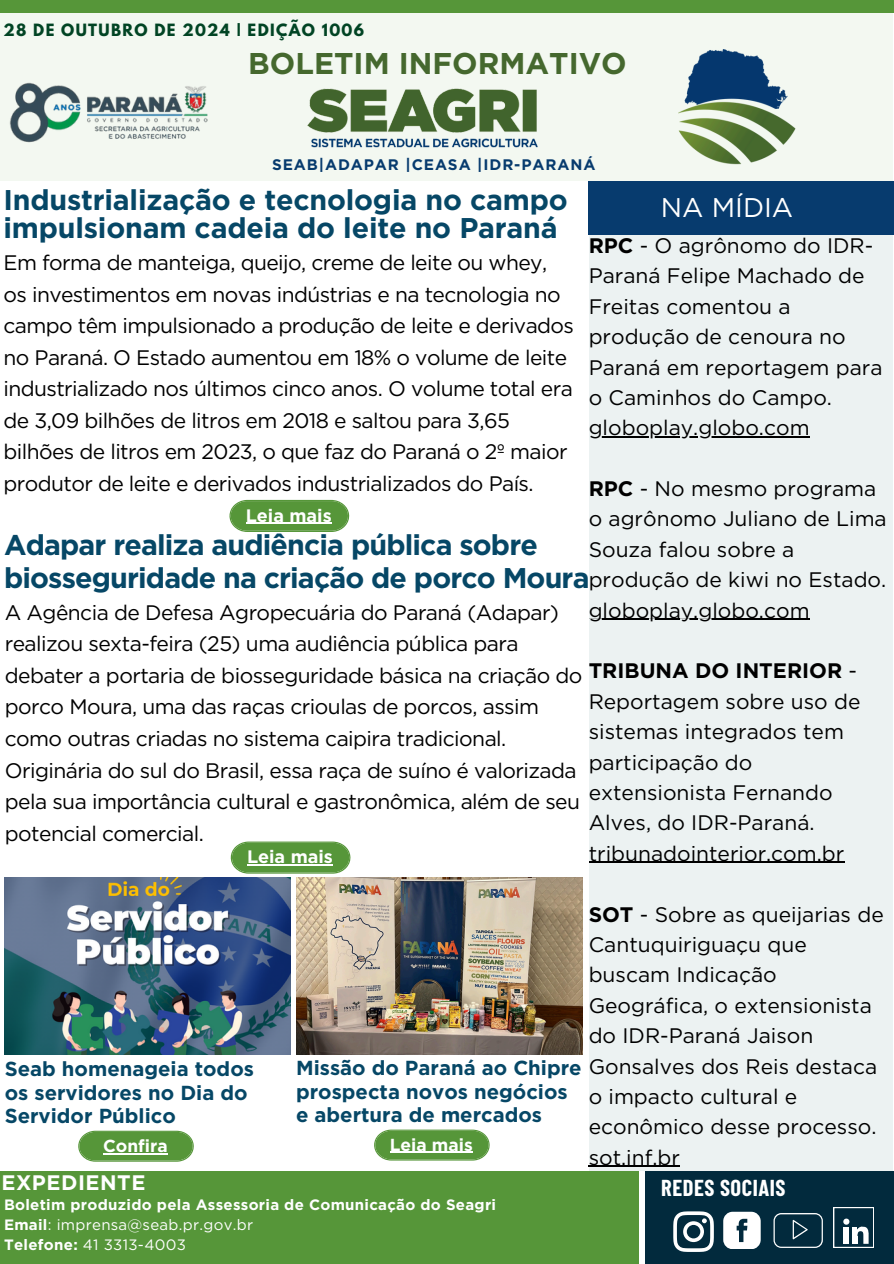
<style>
.page{position:relative;width:894px;height:1264px;background:#fff}
.page>*{position:absolute;margin:0;border:0;box-sizing:border-box;transform-origin:0 0}
.t1{font:700 30px "Gotham";color:#45682e}
.t2{font:700 28.5px/32.7px "Gotham";letter-spacing:-.03em;color:#064766}
.t3{font:700 28.5px/28.2px "Gotham";letter-spacing:-.005em;color:#064766}
.t4{font:27px "Gotham";color:#fff}
.t5{font:700 22.5px "Barlow Condensed";letter-spacing:.025em;color:#fff}
.t6{font:21px/31.5px "Gotham";letter-spacing:-.025em;color:#000}
.t7{font:21px/30.3px "Gotham";color:#000}
.t8{font:700 21px "Gotham";letter-spacing:.025em;color:#fff}
.t9{font:700 20.25px/23.7px "Gotham";color:#064766}
.t10{font:700 18px "Gotham";color:#fff}
.t11{font:700 17.4px "Gotham";color:#fff}
.t12{font:700 15.3px "Gotham";letter-spacing:.06em;color:#073b6e}
.t13{font:700 15px "Gotham";letter-spacing:.02em;color:#fff}
.t14{font:15px "Gotham";letter-spacing:.02em;color:#fff}
.t15{font:700 15px "League Spartan";letter-spacing:.09em;color:#014424}
.s1{font-weight:700}
.s2{font-weight:700;font-size:20.25px;color:#064766}
</style>
<div class="page">
<div style="left:0;top:12px;width:892px;height:169px;background:#f3f8f1"></div>
<img style="left:678px;top:49px;width:118px;height:116px">
<div style="left:0;top:0;width:893px;height:12px;background:#569639"></div>
<div style="left:0;top:1170px;width:638px;height:93px;background:#569639"></div>
<div style="left:644px;top:1170px;width:249px;height:93px;background:#022a3d"></div>
<svg style="left:673px;top:1211px;width:40px;height:40px"></svg>
<svg style="left:723px;top:1211px;width:38px;height:38px"></svg>
<img style="left:9px;top:82px;width:199px;height:61px">
<svg style="left:773px;top:1207px;width:100px;height:41px"></svg>
<svg style="left:229px;top:500px;width:120px;height:32px;background:#639e48"></svg>
<img style="left:307px;top:88px;width:231px;height:60px">
<svg style="left:78px;top:1130px;width:116px;height:31px;background:#6aa250"></svg>
<svg style="left:374px;top:1129px;width:116px;height:31px;background:#6aa251"></svg>
<img style="left:296px;top:877px;width:286px;height:177px">
<img style="left:5px;top:877px;width:286px;height:177px">
<svg style="left:230px;top:841px;width:121px;height:32px;background:#6ba351"></svg>
<hr style="left:246px;top:522px;width:85px;height:2px;background:#fff">
<hr style="left:103px;top:1152px;width:65px;height:2px;background:#fff">
<hr style="left:389px;top:1151px;width:83px;height:1px;background:#fff">
<hr style="left:247px;top:864px;width:86px;height:1px;background:#fff">
<div style="left:588px;top:234px;width:304px;height:936px;background:#ecf2f2"></div>
<div style="left:588px;top:181px;width:305px;height:53px;background:#073b6e"></div>
<hr style="left:588px;top:436px;width:221px;height:1px;background:#000">
<hr style="left:588px;top:618px;width:221px;height:2px;background:#000">
<hr style="left:588px;top:861px;width:256px;height:2px;background:#000">
<hr style="left:588px;top:1165px;width:92px;height:1px;background:#000">
<h2 class="t15" style="left:4px;top:23px;width:362px">28 DE OUTUBRO DE 2024 | EDIÇÃO 1006</h2>
<p class="t1" style="left:248px;top:45px;width:380px">BOLETIM INFORMATIVO</p>
<h5 class="t12" style="left:272px;top:155px;width:325px">SEAB|ADAPAR |CEASA |IDR-PARANÁ</h5>
<p class="t3" style="left:4px;top:185px;width:565px">Industrialização e tecnologia no campo impulsionam cadeia do leite no Paraná</p>
<h6 class="t4" style="left:660px;top:191px;width:134px">NA MÍDIA</h6>
<h6 class="t7" style="left:588px;top:230px;width:295px"><span class="s1">RPC</span> - O agrônomo do IDR-<br>Paraná Felipe Machado de<br>Freitas comentou a produção de cenoura no<br>Paraná em reportagem para o Caminhos do Campo.</h6>
<h6 class="t7" style="left:588px;top:412px;width:222px">globoplay.globo.com</h6>
<p class="t6" style="left:4px;top:247px;width:572px">Em forma de manteiga, queijo, creme de leite ou whey, os investimentos em novas indústrias e na tecnologia no campo têm impulsionado a produção de leite e derivados no Paraná. O Estado aumentou em 18% o volume de leite industrializado nos últimos cinco anos. O volume total era de 3,09 bilhões de litros em 2018 e saltou para 3,65 bilhões de litros em 2023, o que faz do Paraná o 2º maior produtor de leite e derivados industrializados do País.</p>
<h6 class="t7" style="left:588px;top:473px;width:299px"><span class="s1">RPC</span> - No mesmo programa o agrônomo Juliano de Lima<br>Souza falou sobre a produção de kiwi no Estado.</h6>
<h4 class="t7" style="left:588px;top:595px;width:222px">globoplay.globo.com</h4>
<p class="t10" style="left:246px;top:504px;width:87px">Leia mais</p>
<p class="t2" style="left:4px;top:528px;width:587px">Adapar realiza audiência pública sobre biosseguridade na criação de porco Moura</p>
<h6 class="t6" style="left:5px;top:596px;width:579px">A Agência de Defesa Agropecuária do Paraná (Adapar) realizou sexta-feira (25) uma audiência pública para debater a portaria de biosseguridade básica na criação do porco Moura, uma das raças crioulas de porcos, assim como outras criadas no sistema caipira tradicional.<br>Originária do sul do Brasil, essa raça de suíno é valorizada pela sua importância cultural e gastronômica, além de seu potencial comercial.</h6>
<h4 class="t7" style="left:588px;top:655px;width:273px"><span class="s1">TRIBUNA DO INTERIOR</span> -<br>Reportagem sobre uso de sistemas integrados tem participação do</h4>
<p class="t7" style="left:588px;top:777px;width:257px">extensionista Fernando<br>Alves, do IDR-Paraná. tribunadointerior.com.br</p>
<h3 class="t10" style="left:247px;top:846px;width:87px">Leia mais</h3>
<p class="t9" style="left:5px;top:1057px;width:251px">Seab homenageia todos os servidores no Dia do<br>Servidor Público</p>
<p class="t11" style="left:103px;top:1135px;width:66px">Confira</p>
<p class="t7" style="left:588px;top:898px;width:296px"><span class="s1">SOT</span> - Sobre as queijarias de<br>Cantuquiriguaçu que buscam Indicação<br>Geográfica, o extensionista</p>
<p class="t7" style="left:588px;top:1020px;width:226px">do IDR-Paraná Jaison</p>
<p class="t7" style="left:296px;top:1050px;width:582px"><span class="s2">Missão do Paraná ao Chipre</span> Gonsalves dos Reis destaca</p>
<p class="t9" style="left:296px;top:1079px;width:273px">prospecta novos negócios e abertura de mercados</p>
<p class="t7" style="left:588px;top:1081px;width:289px">o impacto cultural e econômico desse processo. sot.inf.br</p>
<h5 class="t11" style="left:389px;top:1133px;width:84px">Leia mais</h5>
<p class="t8" style="left:2px;top:1169px;width:145px">EXPEDIENTE</p>
<p class="t5" style="left:661px;top:1173px;width:126px">REDES SOCIAIS</p>
<h2 class="t13" style="left:4px;top:1195px;width:493px">Boletim produzido pela Assessoria de Comunicação do Seagri</h2>
<p class="t14" style="left:4px;top:1215px;width:250px"><span class="s1">Email</span>: imprensa@seab.pr.gov.br</p>
<p class="t14" style="left:4px;top:1235px;width:183px"><span class="s1">Telefone:</span> 41 3313-4003</p>
<p class="t5" style="left:652px;top:1176px;width:126px">REDES SOCIAIS</p>
</div>
